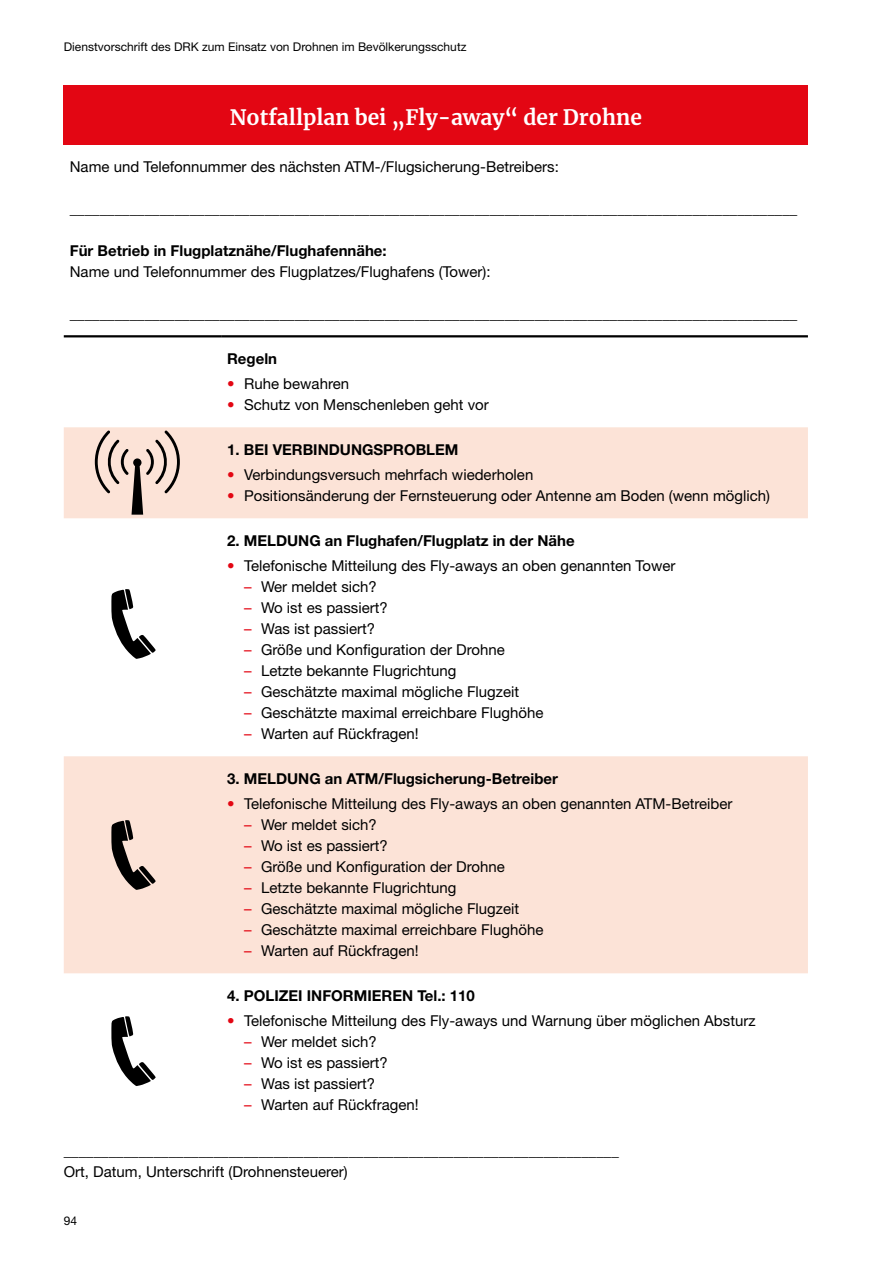
<style>
.page{position:relative;width:893px;height:1263px;background:#fff}
.page>*{position:absolute;margin:0;border:0;box-sizing:border-box;transform-origin:0 0}
.t1{font:700 21px "Merriweather";color:#fff}
.t2{font:15px/21px "Helvetica Neue LT Pro";color:#000}
.t3{font:700 15px "Helvetica Neue LT Pro";color:#000}
.t4{font:12px "Helvetica Neue LT Pro";color:#000}
.s1{color:#e30613}
</style>
<div class="page">
<div style="left:64px;top:85px;width:744px;height:60px;background:#e30613"></div>
<svg style="left:64px;top:427px;width:744px;height:546px;fill:#fce3d7"></svg>
<hr style="left:64px;top:335px;width:157px;height:2px;background:#000">
<hr style="left:221px;top:335px;width:587px;height:2px;background:#000">
<svg style="left:111px;top:589px;width:45px;height:70px"></svg>
<svg style="left:95px;top:431px;width:85px;height:84px;background:#cebab0"></svg>
<svg style="left:111px;top:820px;width:45px;height:70px;background:#9c8d85"></svg>
<svg style="left:111px;top:1016px;width:45px;height:70px"></svg>
<p class="t4" style="left:64px;top:39px;width:404px">Dienstvorschrift des DRK zum Einsatz von Drohnen im Bevölkerungsschutz</p>
<h1 class="t1" style="left:230px;top:103px;width:414px">Notfallplan bei „Fly-away“ der Drohne</h1>
<p class="t2" style="left:70px;top:156px;width:491px">Name und Telefonnummer des nächsten ATM-/Flugsicherung-Betreibers:</p>
<p class="t3" style="left:70px;top:200px;width:729px">_________________________________________________________________________________________________</p>
<p class="t3" style="left:70px;top:242px;width:318px">Für Betrieb in Flugplatznähe/Flughafennähe:</p>
<p class="t2" style="left:70px;top:261px;width:422px">Name und Telefonnummer des Flugplatzes/Flughafens (Tower):</p>
<p class="t3" style="left:70px;top:305px;width:729px">_________________________________________________________________________________________________</p>
<p class="t3" style="left:227px;top:349px;width:51px">Regeln</p>
<p class="t2" style="left:227px;top:373px;width:124px"><span class="s1">•</span> Ruhe bewahren</p>
<p class="t2" style="left:227px;top:394px;width:263px"><span class="s1">•</span> Schutz von Menschenleben geht vor</p>
<p class="t3" style="left:227px;top:440px;width:233px">1. BEI VERBINDUNGSPROBLEM</p>
<p class="t2" style="left:227px;top:464px;width:308px"><span class="s1">•</span> Verbindungsversuch mehrfach wiederholen</p>
<p class="t2" style="left:227px;top:485px;width:544px"><span class="s1">•</span> Positionsänderung der Fernsteuerung oder Antenne am Boden (wenn möglich)</p>
<p class="t3" style="left:227px;top:531px;width:349px">2. MELDUNG an Flughafen/Flugplatz in der Nähe</p>
<p class="t2" style="left:227px;top:555px;width:450px"><span class="s1">•</span> Telefonische Mitteilung des Fly-aways an oben genannten Tower</p>
<p class="t2" style="left:244px;top:576px;width:134px"><span class="s1">–</span> Wer meldet sich?</p>
<p class="t2" style="left:244px;top:597px;width:145px"><span class="s1">–</span> Wo ist es passiert?</p>
<p class="t2" style="left:244px;top:618px;width:133px"><span class="s1">–</span> Was ist passiert?</p>
<p class="t2" style="left:244px;top:639px;width:262px"><span class="s1">–</span> Größe und Konfiguration der Drohne</p>
<p class="t2" style="left:244px;top:660px;width:214px"><span class="s1">–</span> Letzte bekannte Flugrichtung</p>
<p class="t2" style="left:244px;top:681px;width:277px"><span class="s1">–</span> Geschätzte maximal mögliche Flugzeit</p>
<p class="t2" style="left:244px;top:702px;width:301px"><span class="s1">–</span> Geschätzte maximal erreichbare Flughöhe</p>
<p class="t2" style="left:244px;top:723px;width:176px"><span class="s1">–</span> Warten auf Rückfragen!</p>
<p class="t3" style="left:227px;top:769px;width:332px">3. MELDUNG an ATM/Flugsicherung-Betreiber</p>
<p class="t2" style="left:227px;top:793px;width:507px"><span class="s1">•</span> Telefonische Mitteilung des Fly-aways an oben genannten ATM-Betreiber</p>
<p class="t2" style="left:244px;top:814px;width:134px"><span class="s1">–</span> Wer meldet sich?</p>
<p class="t2" style="left:244px;top:835px;width:145px"><span class="s1">–</span> Wo ist es passiert?</p>
<p class="t2" style="left:244px;top:856px;width:262px"><span class="s1">–</span> Größe und Konfiguration der Drohne</p>
<p class="t2" style="left:244px;top:877px;width:214px"><span class="s1">–</span> Letzte bekannte Flugrichtung</p>
<p class="t2" style="left:244px;top:898px;width:277px"><span class="s1">–</span> Geschätzte maximal mögliche Flugzeit</p>
<p class="t2" style="left:244px;top:919px;width:301px"><span class="s1">–</span> Geschätzte maximal erreichbare Flughöhe</p>
<p class="t2" style="left:244px;top:940px;width:176px"><span class="s1">–</span> Warten auf Rückfragen!</p>
<p class="t3" style="left:227px;top:986px;width:249px">4. POLIZEI INFORMIEREN Tel.: 110</p>
<p class="t2" style="left:227px;top:1010px;width:530px"><span class="s1">•</span> Telefonische Mitteilung des Fly-aways und Warnung über möglichen Absturz</p>
<p class="t2" style="left:244px;top:1031px;width:134px"><span class="s1">–</span> Wer meldet sich?</p>
<p class="t2" style="left:244px;top:1052px;width:145px"><span class="s1">–</span> Wo ist es passiert?</p>
<p class="t2" style="left:244px;top:1073px;width:133px"><span class="s1">–</span> Was ist passiert?</p>
<p class="t2" style="left:244px;top:1094px;width:176px"><span class="s1">–</span> Warten auf Rückfragen!</p>
<p class="t2" style="left:64px;top:1140px;width:556px">__________________________________________________________________________<br>Ort, Datum, Unterschrift (Drohnensteuerer)</p>
<p class="t4" style="left:64px;top:1213px;width:15px">94</p>
</div>
